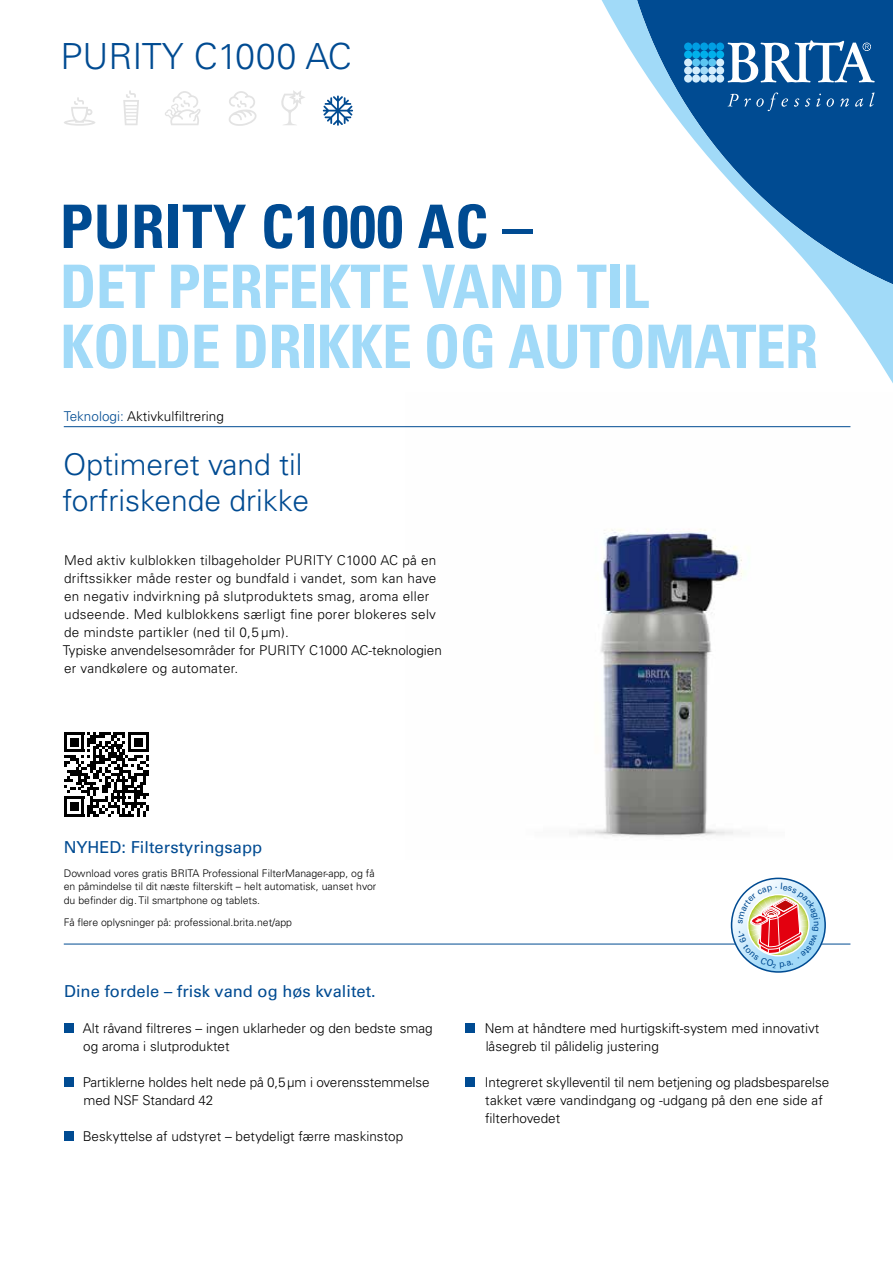
<style>
.page{position:relative;width:893px;height:1263px;background:#fff}
.page>*{position:absolute;margin:0;border:0;box-sizing:border-box;transform-origin:0 0}
.t1{font:700 condensed 60px/60px "Univers LT Std";letter-spacing:-.015em;color:#a1daf8}
.t2{font:700 condensed 60px "Univers LT Std";letter-spacing:.01em;color:#004b92}
.t3{font:300 36px "Univers LT Std";color:#004b92}
.t4{font:300 30px/36px "Univers LT Std";color:#004b92}
.t5{font:16.5px "Univers LT Std";color:#004b92}
.t6{font:300 13.5px/18px "Univers LT Std";color:#000}
.t7{font:300 13.5px/18px "Univers LT Std";letter-spacing:.02em;color:#000}
.t8{font:300 10.5px/13.5px "Univers LT Std";color:#000}
.s1{color:#004b92}
</style>
<div class="page">
<img style="left:405px;top:427px;width:339px;height:410px">
<hr style="left:64px;top:944px;width:786px;height:1px;background:#004b92">
<hr style="left:64px;top:426px;width:786px;height:1px;background:#004b92">
<svg style="left:64px;top:732px;width:85px;height:85px"></svg>
<hr style="left:128px;top:732px;width:21px;height:3px;background:#000">
<svg style="left:281px;top:90px;width:24px;height:35px"></svg>
<svg style="left:323px;top:95px;width:30px;height:31px"></svg>
<svg style="left:229px;top:91px;width:28px;height:35px"></svg>
<svg style="left:64px;top:97px;width:31px;height:29px"></svg>
<svg style="left:123px;top:90px;width:16px;height:35px"></svg>
<svg style="left:165px;top:91px;width:36px;height:34px"></svg>
<div style="left:64px;top:1023px;width:9px;height:10px;background:#004b92"></div>
<div style="left:64px;top:1077px;width:9px;height:10px;background:#004b92"></div>
<div style="left:64px;top:1131px;width:9px;height:10px;background:#004b92"></div>
<div style="left:466px;top:1023px;width:9px;height:10px;background:#004b92"></div>
<div style="left:466px;top:1077px;width:9px;height:10px;background:#004b92"></div>
<svg style="left:590px;top:0;width:303px;height:431px"></svg>
<svg style="left:728px;top:40px;width:147px;height:43px"></svg>
<div style="left:684px;top:43px;width:8px;height:8px;background:#009ee3;border-radius:50%"></div>
<div style="left:684px;top:51px;width:8px;height:8px;background:#00b0eb;border-radius:50%"></div>
<div style="left:684px;top:59px;width:8px;height:8px;background:#d4edfc;border-radius:50%"></div>
<div style="left:684px;top:67px;width:8px;height:8px;background:#d4edfc;border-radius:50%"></div>
<div style="left:684px;top:75px;width:8px;height:8px;background:#d4edfc;border-radius:50%"></div>
<div style="left:692px;top:43px;width:8px;height:8px;background:#009ee3;border-radius:50%"></div>
<div style="left:692px;top:51px;width:8px;height:8px;background:#00b0eb;border-radius:50%"></div>
<div style="left:692px;top:59px;width:8px;height:8px;background:#5bc5f2;border-radius:50%"></div>
<div style="left:692px;top:67px;width:8px;height:8px;background:#d4edfc;border-radius:50%"></div>
<div style="left:692px;top:75px;width:8px;height:8px;background:#d4edfc;border-radius:50%"></div>
<div style="left:700px;top:43px;width:8px;height:8px;background:#009ee3;border-radius:50%"></div>
<div style="left:700px;top:51px;width:8px;height:8px;background:#00b0eb;border-radius:50%"></div>
<div style="left:700px;top:59px;width:8px;height:8px;background:#5bc5f2;border-radius:50%"></div>
<div style="left:700px;top:67px;width:8px;height:8px;background:#a1daf8;border-radius:50%"></div>
<div style="left:700px;top:75px;width:8px;height:8px;background:#d4edfc;border-radius:50%"></div>
<div style="left:708px;top:43px;width:8px;height:8px;background:#009ee3;border-radius:50%"></div>
<div style="left:708px;top:51px;width:8px;height:8px;background:#00b0eb;border-radius:50%"></div>
<div style="left:708px;top:59px;width:8px;height:8px;background:#5bc5f2;border-radius:50%"></div>
<div style="left:708px;top:67px;width:8px;height:8px;background:#d4edfc;border-radius:50%"></div>
<div style="left:708px;top:75px;width:8px;height:8px;background:#d4edfc;border-radius:50%"></div>
<div style="left:716px;top:43px;width:8px;height:8px;background:#009ee3;border-radius:50%"></div>
<div style="left:716px;top:51px;width:8px;height:8px;background:#00b0eb;border-radius:50%"></div>
<div style="left:716px;top:59px;width:8px;height:8px;background:#d4edfc;border-radius:50%"></div>
<div style="left:716px;top:67px;width:8px;height:8px;background:#d4edfc;border-radius:50%"></div>
<div style="left:716px;top:75px;width:8px;height:8px;background:#d4edfc;border-radius:50%"></div>
<svg style="left:728px;top:92px;width:60px;height:19px"></svg>
<svg style="left:794px;top:98px;width:5px;height:9px"></svg>
<svg style="left:805px;top:98px;width:5px;height:9px"></svg>
<svg style="left:816px;top:94px;width:5px;height:13px"></svg>
<svg style="left:827px;top:98px;width:7px;height:9px"></svg>
<svg style="left:840px;top:98px;width:9px;height:9px"></svg>
<svg style="left:855px;top:98px;width:8px;height:9px"></svg>
<svg style="left:869px;top:92px;width:5px;height:15px"></svg>
<svg style="left:731px;top:878px;width:95px;height:95px"></svg>
<h2 class="t3" style="left:60px;top:34px;width:293px">PURITY C1000 AC</h2>
<h1 class="t2" style="left:60px;top:190px;width:474px">PURITY C1000 AC –</h1>
<h1 class="t1" style="left:60px;top:256px;width:760px">DET PERFEKTE VAND TIL<br>KOLDE DRIKKE OG AUTOMATER</h1>
<p class="t6" style="left:64px;top:407px;width:162px"><span class="s1">Teknologi:</span> Aktivkulfiltrering</p>
<h3 class="t4" style="left:62px;top:446px;width:248px">Optimeret vand til forfriskende drikke</h3>
<p class="t7" style="left:63px;top:551px;width:380px">Med aktiv kulblokken tilbageholder PURITY C1000 AC på en driftssikker måde rester og bundfald i vandet, som kan have en negativ indvirkning på slutproduktets smag, aroma eller udseende. Med kulblokkens særligt fine porer blokeres selv de mindste partikler (ned til 0,5 μm).<br>Typiske anvendelsesområder for PURITY C1000 AC-teknologien er vandkølere og automater.</p>
<p class="t5" style="left:64px;top:837px;width:200px">NYHED: Filterstyringsapp</p>
<p class="t8" style="left:64px;top:866px;width:314px">Download vores gratis BRITA Professional FilterManager-app, og få en påmindelse til dit næste filterskift – helt automatisk, uanset hvor du befinder dig. Til smartphone og tablets.</p>
<p class="t8" style="left:64px;top:915px;width:230px">Få flere oplysninger på: professional.brita.net/app</p>
<p class="t5" style="left:64px;top:981px;width:313px">Dine fordele – frisk vand og høs kvalitet.</p>
<p class="t6" style="left:83px;top:1019px;width:351px">Alt råvand filtreres – ingen uklarheder og den bedste smag og aroma i slutproduktet</p>
<p class="t6" style="left:83px;top:1073px;width:348px">Partiklerne holdes helt nede på 0,5μm i overensstemmelse med NSF Standard 42</p>
<p class="t6" style="left:83px;top:1127px;width:322px">Beskyttelse af udstyret – betydeligt færre maskinstop</p>
<p class="t6" style="left:485px;top:1019px;width:336px">Nem at håndtere med hurtigskift-system med innovativt låsegreb til pålidelig justering</p>
<p class="t6" style="left:485px;top:1073px;width:346px">Integreret skylleventil til nem betjening og pladsbesparelse takket være vandindgang og -udgang på den ene side af filterhovedet</p>
</div>
